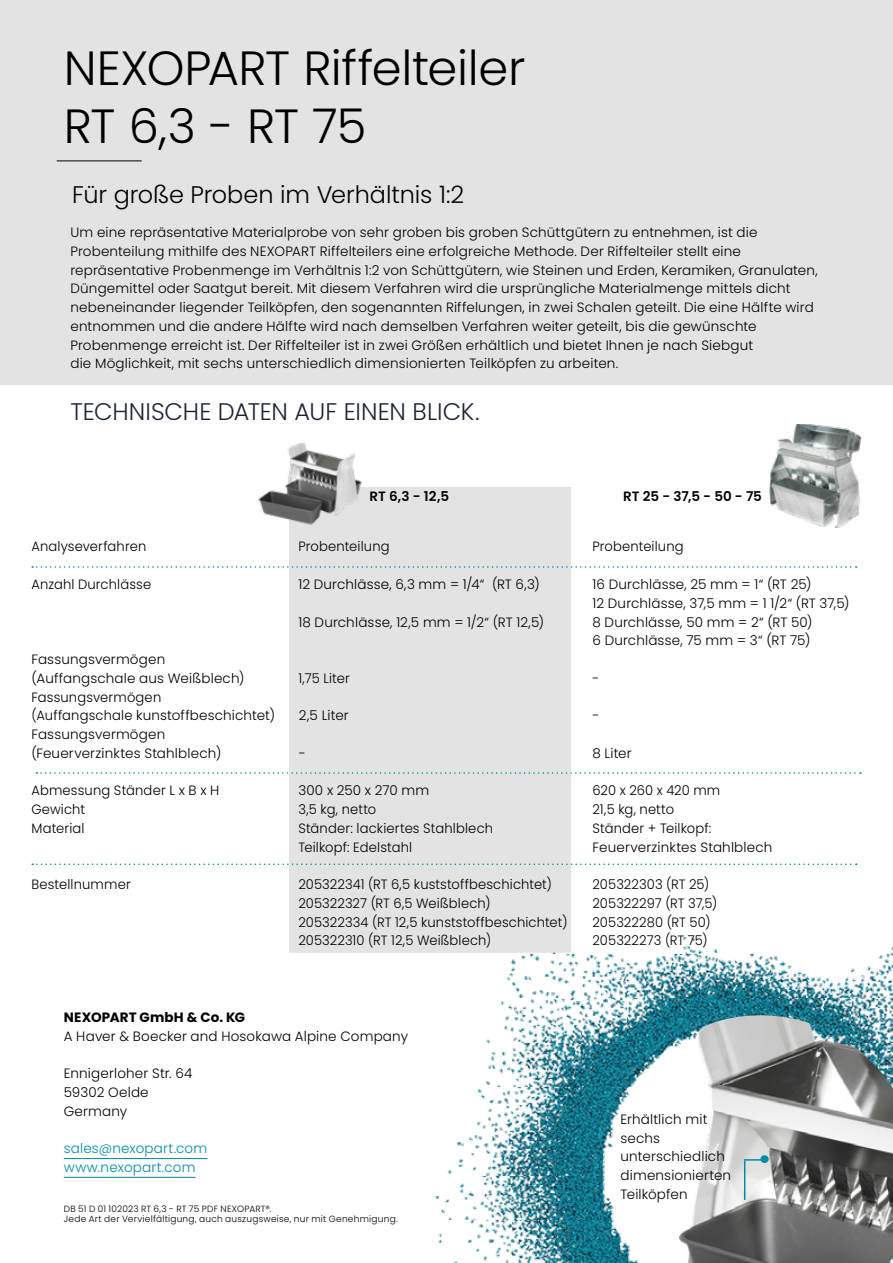
<style>
.page{position:relative;width:893px;height:1263px;background:#fff}
.page>*{position:absolute;margin:0;border:0;box-sizing:border-box;transform-origin:0 0}
.t1{font:300 48px/57.6px "Poppins";letter-spacing:-.01em;color:#000}
.t2{font:300 24px "Poppins";letter-spacing:-.005em;color:#000}
.t3{font:300 24px "Poppins";letter-spacing:-.01em;color:#1c2435}
.t4{font:300 13.5px/18.8px "Poppins";letter-spacing:.01em;color:#000}
.t5{font:300 13.5px/18.8px "Poppins";letter-spacing:.01em;color:#008ba7}
.t6{font:600 13.5px "Poppins";letter-spacing:-.005em;color:#000}
.t7{font:700 13.5px "Poppins";letter-spacing:.01em;color:#000}
.t8{font:300 9px "Poppins";letter-spacing:.025em;color:#000}
.t9{font:300 9px "Poppins";letter-spacing:.015em;color:#000}
</style>
<div class="page">
<img style="left:422px;top:936px;width:471px;height:327px">
<div style="left:0;top:0;width:893px;height:385px;background:#e3e3e3"></div>
<img style="left:604px;top:1015px;width:289px;height:248px">
<hr style="left:57px;top:161px;width:85px;height:1px;background:#000">
<hr style="left:64px;top:1158px;width:143px;height:1px;background:#008ba7">
<hr style="left:64px;top:1177px;width:131px;height:1px;background:#008ba7">
<hr style="left:744px;top:1160px;width:1px;height:40px;background:#068ba7">
<svg style="left:744px;top:1159px;width:16px;height:1px"></svg>
<div style="left:760px;top:1155px;width:9px;height:8px;background:#068ba7;border-radius:50%"></div>
<div style="left:289px;top:487px;width:282px;height:465px;background:#e3e3e3"></div>
<svg style="left:32px;top:566px;width:825px;height:2px"></svg>
<svg style="left:36px;top:772px;width:825px;height:2px"></svg>
<svg style="left:32px;top:863px;width:825px;height:2px"></svg>
<img style="left:258px;top:443px;width:114px;height:83px">
<img style="left:769px;top:424px;width:93px;height:103px">
<h1 class="t1" style="left:64px;top:40px;width:463px">NEXOPART Riffelteiler<br>RT 6,3 - RT 75</h1>
<h2 class="t2" style="left:72px;top:181px;width:393px">Für große Proben im Verhältnis 1:2</h2>
<p class="t4" style="left:70px;top:223px;width:749px">Um eine repräsentative Materialprobe von sehr groben bis groben Schüttgütern zu entnehmen, ist die Probenteilung mithilfe des NEXOPART Riffelteilers eine erfolgreiche Methode. Der Riffelteiler stellt eine repräsentative Probenmenge im Verhältnis 1:2 von Schüttgütern, wie Steinen und Erden, Keramiken, Granulaten, Düngemittel oder Saatgut bereit. Mit diesem Verfahren wird die ursprüngliche Materialmenge mittels dicht nebeneinander liegender Teilköpfen, den sogenannten Riffelungen, in zwei Schalen geteilt. Die eine Hälfte wird entnommen und die andere Hälfte wird nach demselben Verfahren weiter geteilt, bis die gewünschte Probenmenge erreicht ist. Der Riffelteiler ist in zwei Größen erhältlich und bietet Ihnen je nach Siebgut<br>die Möglichkeit, mit sechs unterschiedlich dimensionierten Teilköpfen zu arbeiten.</p>
<h2 class="t3" style="left:70px;top:398px;width:410px">TECHNISCHE DATEN AUF EINEN BLICK.</h2>
<p class="t6" style="left:370px;top:489px;width:81px">RT 6,3 - 12,5</p>
<p class="t6" style="left:623px;top:489px;width:140px">RT 25 - 37,5 - 50 - 75</p>
<p class="t4" style="left:31px;top:537px;width:116px">Analyseverfahren</p>
<p class="t4" style="left:298px;top:537px;width:93px">Probenteilung</p>
<p class="t4" style="left:592px;top:537px;width:93px">Probenteilung</p>
<p class="t4" style="left:31px;top:575px;width:121px">Anzahl Durchlässe</p>
<p class="t4" style="left:298px;top:575px;width:243px">12 Durchlässe, 6,3 mm = 1/4“ (RT 6,3)</p>
<p class="t4" style="left:592px;top:575px;width:259px">16 Durchlässe, 25 mm = 1“ (RT 25)<br>12 Durchlässe, 37,5 mm = 1 1/2“ (RT 37,5)</p>
<p class="t4" style="left:298px;top:612px;width:247px">18 Durchlässe, 12,5 mm = 1/2“ (RT 12,5)</p>
<p class="t4" style="left:592px;top:612px;width:222px">8 Durchlässe, 50 mm = 2“ (RT 50)<br>6 Durchlässe, 75 mm = 3“ (RT 75)</p>
<p class="t4" style="left:31px;top:650px;width:215px">Fassungsvermögen (Auffangschale aus Weißblech)</p>
<p class="t4" style="left:298px;top:669px;width:53px">1,75 Liter</p>
<p class="t4" style="left:592px;top:669px;width:8px">-</p>
<p class="t4" style="left:31px;top:687px;width:245px">Fassungsvermögen<br>(Auffangschale kunstoffbeschichtet)</p>
<p class="t4" style="left:31px;top:725px;width:191px">Fassungsvermögen (Feuerverzinktes Stahlblech)</p>
<p class="t4" style="left:299px;top:706px;width:51px">2,5 Liter</p>
<p class="t4" style="left:592px;top:706px;width:9px">-</p>
<p class="t4" style="left:299px;top:744px;width:9px">-</p>
<p class="t4" style="left:592px;top:744px;width:41px">8 Liter</p>
<p class="t4" style="left:31px;top:781px;width:190px">Abmessung Ständer L x B x H</p>
<p class="t4" style="left:298px;top:781px;width:132px">300 x 250 x 270 mm</p>
<p class="t4" style="left:592px;top:781px;width:129px">620 x 260 x 420 mm</p>
<p class="t4" style="left:31px;top:800px;width:55px">Gewicht</p>
<p class="t4" style="left:298px;top:800px;width:79px">3,5 kg, netto</p>
<p class="t4" style="left:592px;top:800px;width:83px">21,5 kg, netto</p>
<p class="t4" style="left:31px;top:819px;width:55px">Material</p>
<p class="t4" style="left:298px;top:819px;width:196px">Ständer: lackiertes Stahlblech</p>
<p class="t4" style="left:592px;top:819px;width:120px">Ständer + Teilkopf:</p>
<p class="t4" style="left:298px;top:837px;width:115px">Teilkopf: Edelstahl</p>
<p class="t4" style="left:592px;top:837px;width:181px">Feuerverzinktes Stahlblech</p>
<p class="t4" style="left:31px;top:875px;width:101px">Bestellnummer</p>
<p class="t4" style="left:298px;top:875px;width:255px">205322341 (RT 6,5 kuststoffbeschichtet)</p>
<p class="t4" style="left:592px;top:875px;width:118px">205322303 (RT 25)</p>
<p class="t4" style="left:298px;top:894px;width:194px">205322327 (RT 6,5 Weißblech)</p>
<p class="t4" style="left:592px;top:894px;width:126px">205322297 (RT 37,5)</p>
<p class="t4" style="left:298px;top:912px;width:271px">205322334 (RT 12,5 kunststoffbeschichtet)</p>
<p class="t4" style="left:592px;top:912px;width:120px">205322280 (RT 50)</p>
<p class="t4" style="left:298px;top:931px;width:194px">205322310 (RT 12,5 Weißblech)</p>
<p class="t4" style="left:592px;top:931px;width:117px">205322273 (RT 75)</p>
<p class="t7" style="left:64px;top:1009px;width:183px">NEXOPART GmbH &amp; Co. KG</p>
<p class="t4" style="left:64px;top:1026px;width:346px">A Haver &amp; Boecker and Hosokawa Alpine Company</p>
<p class="t4" style="left:64px;top:1064px;width:130px">Ennigerloher Str. 64<br>59302 Oelde<br>Germany</p>
<p class="t5" style="left:64px;top:1139px;width:145px">sales@nexopart.com www.nexopart.com</p>
<p class="t9" style="left:64px;top:1203px;width:209px">DB 51 D 01 102023 RT 6,3 - RT 75 PDF NEXOPART®.</p>
<p class="t8" style="left:64px;top:1214px;width:335px">Jede Art der Vervielfältigung, auch auszugsweise, nur mit Genehmigung.</p>
<p class="t4" style="left:620px;top:1110px;width:112px">Erhältlich mit sechs unterschiedlich dimensionierten<br>Teilköpfen</p>
</div>
